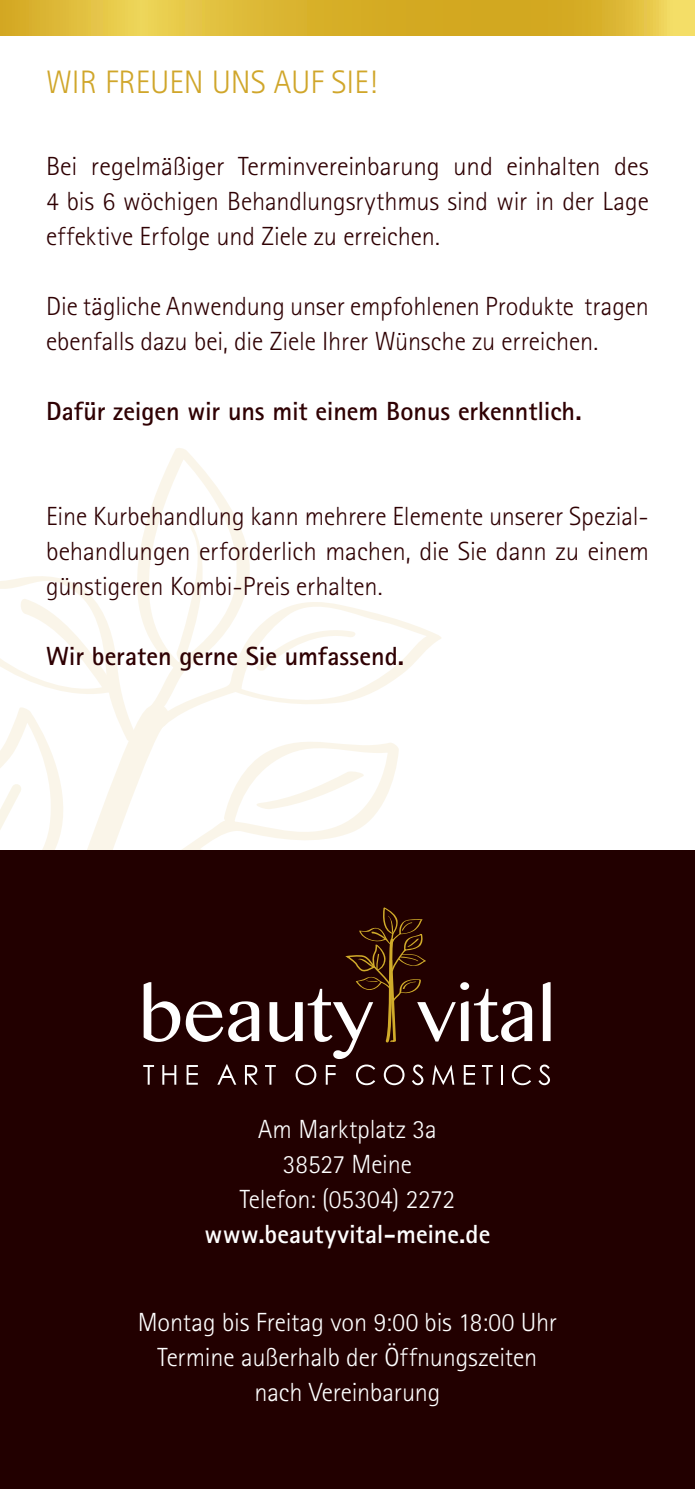
<style>
.page{position:relative;width:695px;height:1489px;background:#fff}
.page>*{position:absolute;margin:0;border:0;box-sizing:border-box;transform-origin:0 0}
.t1{font:300 32.5px "Rotis Sans Serif Std";color:#d0a62a}
.t2{font:300 26.25px/35px "Rotis Sans Serif Std";letter-spacing:-.005em;color:#2f0103;text-align:justify}
.t3{font:300 26.25px/35px "Rotis Sans Serif Std";letter-spacing:-.005em;color:#fff;text-align:center}
.t4{font:700 26.25px "Rotis Sans Serif Std";letter-spacing:-.005em;color:#2f0103}
.t5{font:700 26.25px "Rotis Sans Serif Std";color:#fff}
</style>
<div class="page">
<svg style="left:0;top:0;width:694px;height:35px;background:#dcb734"></svg>
<div style="left:0;top:850px;width:694px;height:638px;background:#200"></div>
<svg style="left:538px;top:1064px;width:12px;height:21px"></svg>
<svg style="left:542px;top:982px;width:8px;height:59px"></svg>
<svg style="left:0;top:448px;width:532px;height:638px"></svg>
<p class="t1" style="left:46px;top:64px;width:333px">WIR FREUEN UNS AUF SIE!</p>
<p class="t2" style="left:46px;top:149px;width:604px">Bei regelmäßiger Terminvereinbarung und einhalten des 4 bis 6 wöchigen Behandlungsrythmus sind wir in der Lage effektive Erfolge und Ziele zu erreichen.</p>
<p class="t2" style="left:46px;top:289px;width:604px">Die tägliche Anwendung unser empfohlenen Produkte tragen ebenfalls dazu bei, die Ziele Ihrer Wünsche zu erreichen.</p>
<p class="t4" style="left:46px;top:395px;width:537px">Dafür zeigen wir uns mit einem Bonus erkenntlich.</p>
<p class="t2" style="left:46px;top:499px;width:604px">Eine Kurbehandlung kann mehrere Elemente unserer Spezial&shy;behandlungen erforderlich machen, die Sie dann zu einem günstigeren Kombi-Preis erhalten.</p>
<p class="t4" style="left:46px;top:640px;width:359px">Wir beraten gerne Sie umfassend.</p>
<p class="t3" style="left:240px;top:1111px;width:217px">Am Marktplatz 3a<br>38527 Meine<br>Telefon: (05304) 2272</p>
<p class="t5" style="left:204px;top:1217px;width:287px">www.beautyvital-meine.de</p>
<p class="t3" style="left:138px;top:1304px;width:421px">Montag bis Freitag von 9:00 bis 18:00 Uhr<br>Termine außerhalb der Öffnungszeiten nach Vereinbarung</p>
</div>
